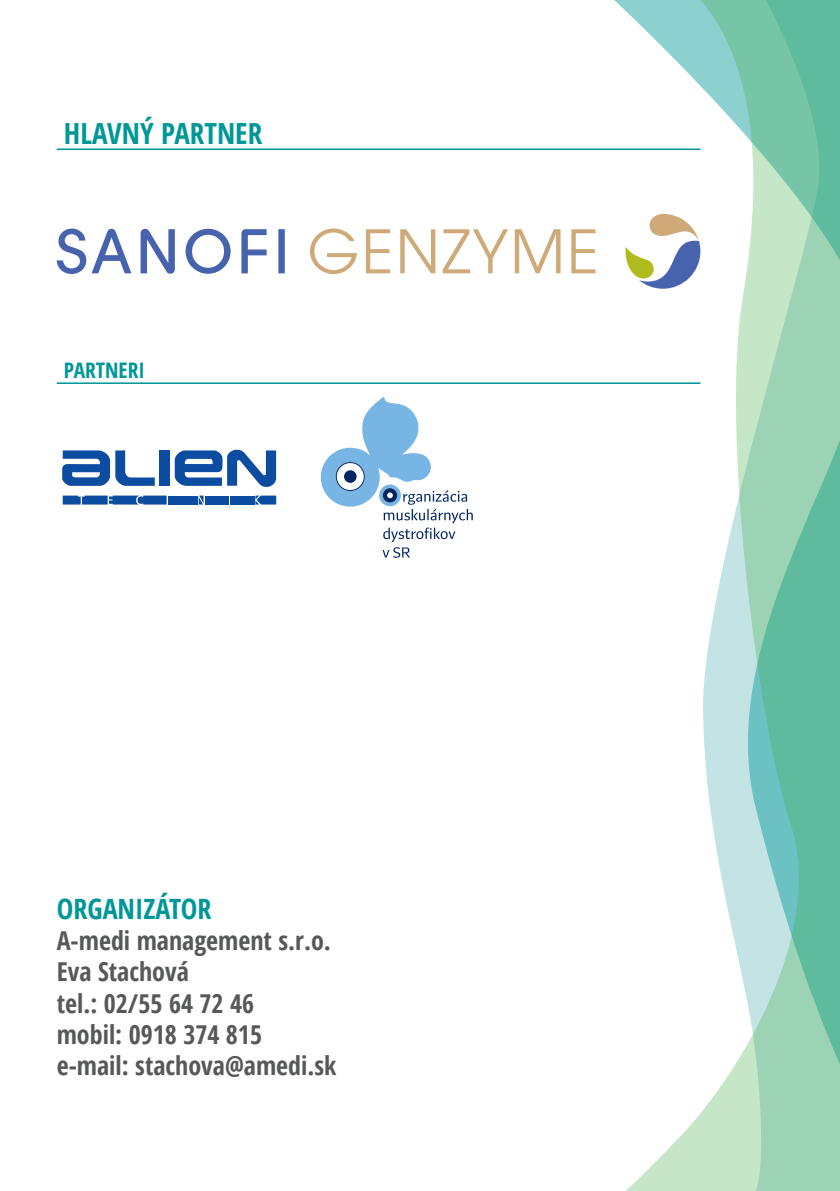
<style>
.page{position:relative;width:840px;height:1191px;background:#fff}
.page>*{position:absolute;margin:0;border:0;box-sizing:border-box;transform-origin:0 0}
.t1{font:700 condensed 29px "Open Sans";color:#009798}
.t2{font:700 condensed 28px "Open Sans";color:#009798}
.t3{font:700 condensed 26px/31.2px "Open Sans";color:#57585a}
.t4{font:700 condensed 21.4px "Open Sans";letter-spacing:.065em;color:#009798}
</style>
<div class="page">
<svg style="left:619px;top:0;width:220px;height:1191px"></svg>
<hr style="left:57px;top:382px;width:643px;height:2px;background:#009798">
<hr style="left:57px;top:148px;width:643px;height:2px;background:#009798">
<svg style="left:320px;top:396px;width:152px;height:162px"></svg>
<svg style="left:62px;top:450px;width:93px;height:36px"></svg>
<div style="left:160px;top:450px;width:10px;height:36px;background:#0d4da1"></div>
<svg style="left:175px;top:450px;width:101px;height:37px"></svg>
<svg style="left:255px;top:495px;width:21px;height:9px"></svg>
<div style="left:230px;top:495px;width:24px;height:9px;background:#0d4da1"></div>
<div style="left:205px;top:495px;width:23px;height:9px;background:#0d4da1"></div>
<svg style="left:198px;top:495px;width:6px;height:9px"></svg>
<div style="left:173px;top:495px;width:24px;height:9px;background:#0d4da1"></div>
<svg style="left:63px;top:495px;width:109px;height:9px"></svg>
<svg style="left:57px;top:228px;width:227px;height:46px"></svg>
<svg style="left:310px;top:228px;width:285px;height:46px"></svg>
<svg style="left:625px;top:214px;width:75px;height:75px"></svg>
<p class="t1" style="left:64px;top:113px;width:195px">hlavný partner</p>
<p class="t4" style="left:64px;top:355px;width:82px">partneri</p>
<p class="t2" style="left:57px;top:889px;width:101px">OrganizÁTO</p>
<p class="t2" style="left:197px;top:889px;width:15px">R</p>
<p class="t3" style="left:57px;top:924px;width:281px">A-medi management s.r.o.<br>Eva Stachová<br>tel.: 02/55 64 72 46<br>mobil: 0918 374 815 e-mail: stachova@amedi.sk</p>
</div>
